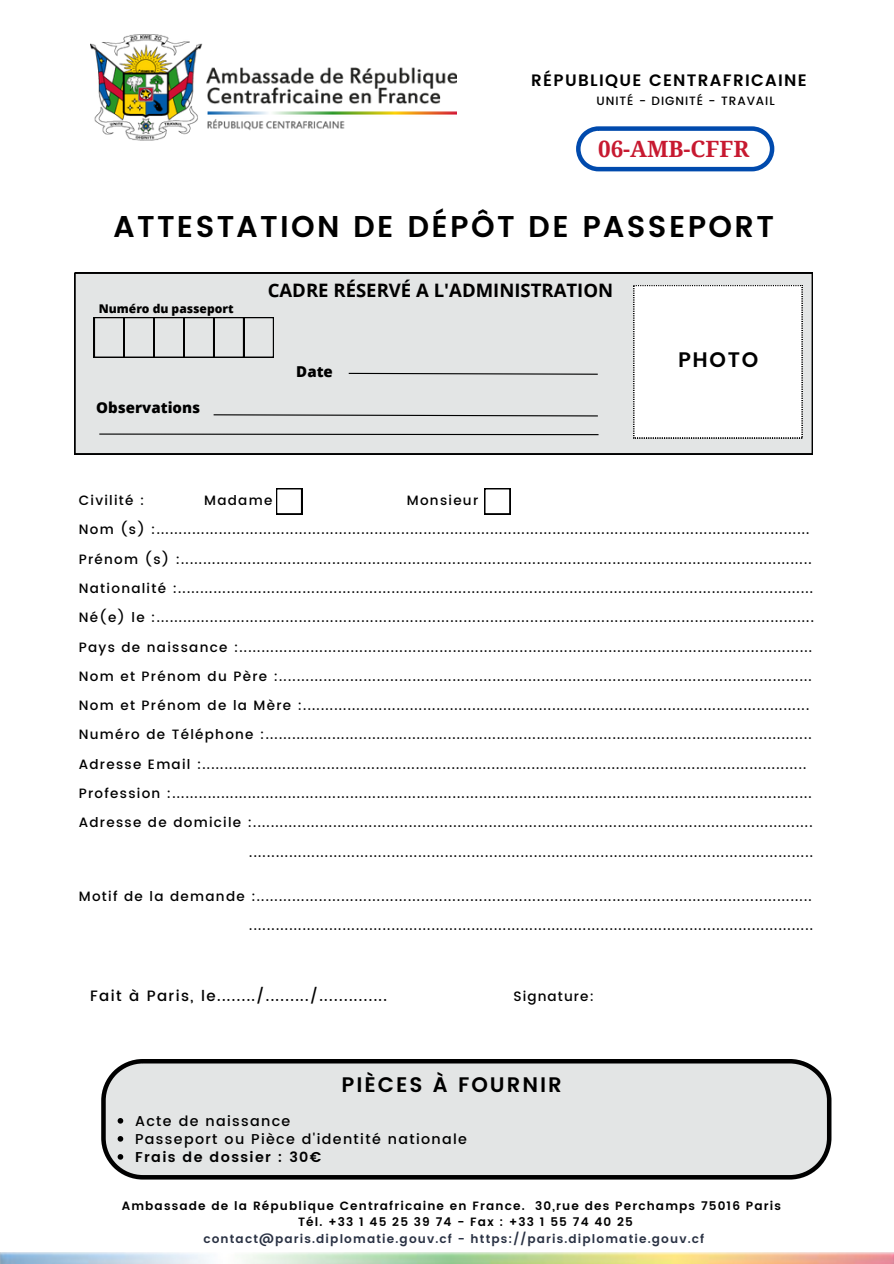
<style>
.page{position:relative;width:894px;height:1264px;background:#fff}
.page>*{position:absolute;margin:0;border:0;box-sizing:border-box;transform-origin:0 0}
.t1{font:600 30px "Poppins";letter-spacing:.08em;color:#000}
.t2{font:700 22.5px "Droid Serif";color:#c71930}
.t3{font:600 21px "Poppins";letter-spacing:.095em;color:#000}
.t4{font:700 18.6px "Open Sans";color:#000}
.t5{font:600 16.5px "Poppins";letter-spacing:.08em;color:#000}
.t6{font:500 15px "Poppins";letter-spacing:.095em;color:#000}
.t7{font:800 15px "Open Sans";color:#000}
.t8{font:500 14.25px "Poppins";letter-spacing:.095em;color:#000}
.t9{font:600 14.25px "Poppins";letter-spacing:.095em;color:#000}
.t10{font:500 13.5px "Poppins";letter-spacing:.095em;color:#000}
.t11{font:600 12px "Poppins";letter-spacing:.095em;color:#000}
.t12{font:600 12px "Poppins";letter-spacing:.095em;color:#293143}
.t13{font:500 12px "Poppins";letter-spacing:.08em;color:#000}
.t14{font:800 12px "Open Sans";color:#000}
</style>
<div class="page">
<svg style="left:101px;top:1059px;width:730px;height:120px;background:#d1d3d3"></svg>
<img style="left:91px;top:34px;width:366px;height:106px">
<svg style="left:118px;top:1117px;width:5px;height:6px"></svg>
<svg style="left:118px;top:1135px;width:5px;height:6px"></svg>
<svg style="left:118px;top:1153px;width:5px;height:6px"></svg>
<div style="left:75px;top:273px;width:737px;height:181px;background:#e3e5e5"></div>
<svg style="left:633px;top:285px;width:169px;height:153px"></svg>
<svg style="left:98px;top:433px;width:501px;height:3px;background:#8d8e8e"></svg>
<svg style="left:94px;top:317px;width:180px;height:41px;background:#c5c7c7"></svg>
<svg style="left:347px;top:372px;width:251px;height:3px"></svg>
<svg style="left:576px;top:126px;width:198px;height:45px"></svg>
<svg style="left:276px;top:488px;width:26px;height:26px"></svg>
<svg style="left:484px;top:488px;width:26px;height:26px"></svg>
<svg style="left:212px;top:413px;width:387px;height:4px;background:#a2a4a4"></svg>
<p class="t5" style="left:531px;top:70px;width:277px">RÉPUBLIQUE CENTRAFRICAINE</p>
<p class="t13" style="left:596px;top:94px;width:179px">UNITÉ - DIGNITÉ - TRAVAIL</p>
<p class="t2" style="left:598px;top:136px;width:153px">06-AMB-CFFR</p>
<p class="t1" style="left:114px;top:209px;width:661px">ATTESTATION DE DÉPÔT DE PASSEPORT</p>
<p class="t14" style="left:99px;top:300px;width:136px">Numéro du passeport</p>
<p class="t7" style="left:96px;top:397px;width:105px">Observations</p>
<p class="t4" style="left:267px;top:277px;width:347px">CADRE RÉSERVÉ A L'ADMINISTRATION</p>
<p class="t7" style="left:296px;top:361px;width:38px">Date</p>
<p class="t3" style="left:677px;top:348px;width:82px">PHOTO</p>
<p class="t10" style="left:79px;top:492px;width:67px">Civilité :</p>
<p class="t10" style="left:204px;top:492px;width:70px">Madame</p>
<p class="t10" style="left:407px;top:492px;width:73px">Monsieur</p>
<p class="t10" style="left:79px;top:522px;width:732px">Nom (s) :...................................................................................................................................................</p>
<p class="t10" style="left:79px;top:551px;width:734px">Prénom (s) :..............................................................................................................................................</p>
<p class="t10" style="left:79px;top:580px;width:735px">Nationalité :...............................................................................................................................................</p>
<p class="t10" style="left:79px;top:609px;width:736px">Né(e) le :....................................................................................................................................................</p>
<p class="t10" style="left:79px;top:639px;width:734px">Pays de naissance :.................................................................................................................................</p>
<p class="t10" style="left:79px;top:668px;width:734px">Nom et Prénom du Père :........................................................................................................................</p>
<p class="t10" style="left:79px;top:697px;width:731px">Nom et Prénom de la Mère :..................................................................................................................</p>
<p class="t10" style="left:79px;top:727px;width:734px">Numéro de Téléphone :...........................................................................................................................</p>
<p class="t10" style="left:79px;top:756px;width:728px">Adresse Email :........................................................................................................................................</p>
<p class="t10" style="left:79px;top:785px;width:734px">Profession :................................................................................................................................................</p>
<p class="t10" style="left:79px;top:814px;width:735px">Adresse de domicile :..............................................................................................................................</p>
<p class="t10" style="left:249px;top:844px;width:565px">...............................................................................................................................</p>
<p class="t10" style="left:79px;top:888px;width:734px">Motif de la demande :.............................................................................................................................</p>
<p class="t10" style="left:249px;top:917px;width:565px">...............................................................................................................................</p>
<p class="t6" style="left:90px;top:987px;width:298px">Fait à Paris, le......../........./..............</p>
<p class="t10" style="left:513px;top:988px;width:82px">Signature:</p>
<p class="t3" style="left:341px;top:1072px;width:222px">PIÈCES À FOURNIR</p>
<p class="t8" style="left:135px;top:1112px;width:157px">Acte de naissance</p>
<p class="t8" style="left:135px;top:1130px;width:333px">Passeport ou Pièce d'identité nationale</p>
<p class="t9" style="left:135px;top:1148px;width:188px">Frais de dossier : 30€</p>
<p class="t11" style="left:122px;top:1199px;width:660px">Ambassade de la République Centrafricaine en France. 30,rue des Perchamps 75016 Paris</p>
<p class="t11" style="left:298px;top:1215px;width:336px">Tél. +33 1 45 25 39 74 - Fax : +33 1 55 74 40 25</p>
<p class="t12" style="left:203px;top:1231px;width:502px">contact@paris.diplomatie.gouv.cf - https://paris.diplomatie.gouv.cf</p>
</div>
